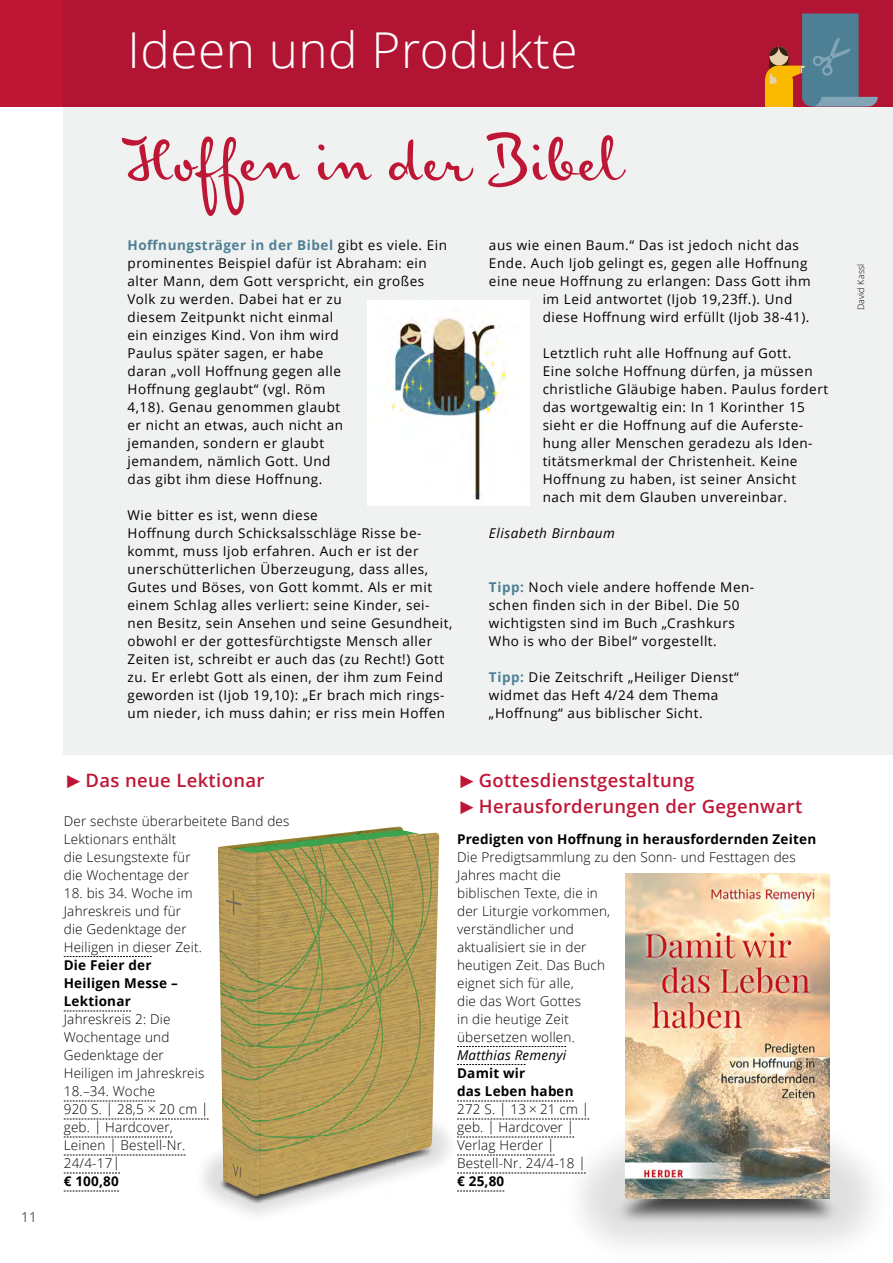
<style>
.page{position:relative;width:893px;height:1263px;background:#fff}
.page>*{position:absolute;margin:0;border:0;box-sizing:border-box;transform-origin:0 0}
.Artikel-HL{font:79.5px "Josef K Paneuropean";color:#be1736}
.Dachzeile{font:300 49.5px "Open Sans";letter-spacing:.01em;color:#fff}
.t1{font:600 18.45px "Open Sans";letter-spacing:.02em;color:#be1736}
.Artikel-Copy{font:13.5px/18px "Open Sans";letter-spacing:.04em;color:#000}
.copy{font:300 13.5px/18px "Open Sans";letter-spacing:.015em;color:#000}
.facts{font:300 13.5px "Open Sans";letter-spacing:.015em;color:#000}
.Untertitel{font:300 13.5px/18px "Open Sans";letter-spacing:.015em;color:#000}
.Titel{font:700 13.5px/18px "Open Sans";letter-spacing:.015em;color:#000}
.Headline{font:700 13.5px "Open Sans";letter-spacing:.015em;color:#000}
.Artikel-Copy_kursiv_danach{font:italic 13.5px "Open Sans";letter-spacing:.04em;color:#000}
.Autor{font:italic 13.5px "Open Sans";letter-spacing:.015em;color:#000}
.facts-2{font:700 13.5px "Open Sans";letter-spacing:.015em;color:#000}
.t2{font:300 9px "Open Sans";letter-spacing:.015em;color:#000}
.s1{font-weight:700;color:#4e8095}
.s2{font-family:"The Sans C4 s";font-weight:300}
</style>
<div class="page">
<div style="left:64px;top:0;width:829px;height:754px;background:#f0f1f1"></div>
<div style="left:0;top:0;width:893px;height:106px;background:#b21533"></div>
<div style="left:765px;top:66px;width:27px;height:27px;background:#fbb900;border-radius:50%"></div>
<div style="left:765px;top:79px;width:27px;height:27px;background:#fbb900"></div>
<svg style="left:769px;top:14px;width:109px;height:92px"></svg>
<svg style="left:64px;top:956px;width:88px;height:1px"></svg>
<svg style="left:64px;top:1011px;width:67px;height:1px"></svg>
<svg style="left:457px;top:1046px;width:109px;height:1px"></svg>
<svg style="left:457px;top:1064px;width:68px;height:1px"></svg>
<svg style="left:64px;top:1101px;width:494px;height:114px"></svg>
<img style="left:218px;top:827px;width:221px;height:369px">
<svg style="left:558px;top:1069px;width:315px;height:177px"></svg>
<img style="left:625px;top:874px;width:204px;height:325px">
<img style="left:368px;top:300px;width:162px;height:205px">
<p class="copy" style="left:21px;top:1208px;width:17px">11</p>
<p class="Dachzeile" style="left:128px;top:16px;width:452px">Ideen und Produkte</p>
<p class="Artikel-HL" style="left:124px;top:105px;width:495px">Hoffen in der Bibel</p>
<p class="Artikel-Copy" style="left:128px;top:236px;width:321px"><span class="s1">Hoffnungsträger in der Bibel</span> gibt es viele. Ein prominentes Beispiel dafür ist Abraham: ein alter Mann, dem Gott verspricht, ein großes<br>Volk zu werden. Dabei hat er zu<br>diesem Zeitpunkt nicht einmal<br>ein einziges Kind. Von ihm wird<br>Paulus später sagen, er habe<br>daran „voll Hoffnung gegen alle<br>Hoffnung geglaubt“ (vgl. Röm<br>4,18). Genau genommen glaubt<br>er nicht an etwas, auch nicht an<br>jemanden, sondern er glaubt<br>jemandem, nämlich Gott. Und<br>das gibt ihm diese Hoffnung.</p>
<p class="Artikel-Copy" style="left:128px;top:506px;width:326px">Wie bitter es ist, wenn diese<br>Hoffnung durch Schicksalsschläge Risse be&shy;kommt, muss Ijob erfahren. Auch er ist der unerschütterlichen Überzeugung, dass alles, Gutes und Böses, von Gott kommt. Als er mit einem Schlag alles verliert: seine Kinder, sei&shy;nen Besitz, sein Ansehen und seine Gesundheit, obwohl er der gottesfürchtigste Mensch aller Zeiten ist, schreibt er auch das (zu Recht!) Gott zu. Er erlebt Gott als einen, der ihm zum Feind geworden ist (Ijob 19,10): „Er brach mich rings&shy;um nieder, ich muss dahin; er riss mein Hoffen</p>
<p class="Artikel-Copy" style="left:489px;top:236px;width:312px">aus wie einen Baum.“ Das ist jedoch nicht das</p>
<p class="Artikel-Copy" style="left:489px;top:254px;width:320px">Ende. Auch Ijob gelingt es, gegen alle Hoffnung</p>
<p class="Artikel-Copy" style="left:489px;top:272px;width:323px">eine neue Hoffnung zu erlangen: Dass Gott ihm</p>
<p class="Artikel-Copy" style="left:543px;top:290px;width:251px">im Leid antwortet (Ijob 19,23ff.). Und</p>
<p class="Artikel-Copy" style="left:543px;top:308px;width:268px">diese Hoffnung wird erfüllt (Ijob 38-41).</p>
<p class="Artikel-Copy" style="left:543px;top:344px;width:287px">Letztlich ruht alle Hoffnung auf Gott.<br>Eine solche Hoffnung dürfen, ja müssen christliche Gläubige haben. Paulus fordert das wortgewaltig ein: In 1 Korinther 15 sieht er die Hoffnung auf die Auferste&shy;hung aller Menschen geradezu als Iden&shy;titätsmerkmal der Christenheit. Keine Hoffnung zu haben, ist seiner Ansicht nach mit dem Glauben unvereinbar.</p>
<p class="Artikel-Copy_kursiv_danach" style="left:489px;top:524px;width:128px">Elisabeth Birnbaum</p>
<p class="Artikel-Copy" style="left:489px;top:578px;width:267px"><span class="s1">Tipp:</span> Noch viele andere hoffende Men&shy;schen finden sich in der Bibel. Die 50 wichtigsten sind im Buch „Crashkurs Who is who der Bibel“ vorgestellt.</p>
<p class="Artikel-Copy" style="left:489px;top:668px;width:251px"><span class="s1">Tipp:</span> Die Zeitschrift „Heiliger Dienst“ widmet das Heft 4/24 dem Thema „Hoffnung“ aus biblischer Sicht.</p>
<p class="t1" style="left:64px;top:767px;width:202px"><span class="s2">▶</span> Das neue Lektionar</p>
<p class="copy" style="left:64px;top:812px;width:227px">Der sechste überarbeitete Band des<br>Lektionars enthält<br>die Lesungs texte für<br>die Wochen tage der</p>
<p class="copy" style="left:64px;top:884px;width:140px">18. bis 34. Woche im<br>Jahres kreis und für die Geden ktage der<br>Heiligen in dieser Zeit.</p>
<p class="Titel" style="left:64px;top:956px;width:116px">Die Feier der<br>Heiligen Messe –<br>Lektionar</p>
<p class="Untertitel" style="left:64px;top:1010px;width:142px">Jahreskreis 2: Die<br>Wochentage und<br>Gedenktage der<br>Heiligen im Jahreskreis<br>18.–34. Woche</p>
<p class="facts" style="left:64px;top:1100px;width:146px">920 S. | 28,5 × 20 cm |</p>
<p class="facts" style="left:64px;top:1118px;width:110px">geb. | Hardcover,</p>
<p class="facts" style="left:64px;top:1136px;width:123px">Leinen | Bestell-Nr.</p>
<p class="facts" style="left:64px;top:1154px;width:58px">24/4-17|</p>
<p class="facts-2" style="left:64px;top:1172px;width:57px">€ 100,80</p>
<p class="t1" style="left:457px;top:767px;width:239px"><span class="s2">▶</span> Gottesdienstgestaltung</p>
<p class="t1" style="left:457px;top:793px;width:347px"><span class="s2">▶</span> Herausforderungen der Gegenwart</p>
<p class="Headline" style="left:457px;top:830px;width:361px">Predigten von Hoffnung in herausfordernden Zeiten</p>
<p class="copy" style="left:457px;top:848px;width:340px">Die Predigtsammlung zu den Sonn- und Festtagen des<br>Jahres macht die<br>biblischen Texte, die in<br>der Liturgie vorkommen,<br>verständlicher und<br>aktualisiert sie in der<br>heutigen Zeit. Das Buch<br>eignet sich für alle,<br>die das Wort Gottes<br>in die heutige Zeit<br>übersetzen wollen.</p>
<p class="Autor" style="left:457px;top:1046px;width:111px">Matthias Remenyi</p>
<p class="Titel" style="left:457px;top:1064px;width:118px">Damit wir<br>das Leben haben</p>
<p class="facts" style="left:457px;top:1100px;width:134px">272 S. | 13 × 21 cm |</p>
<p class="facts" style="left:457px;top:1118px;width:119px">geb. | Hardcover |</p>
<p class="facts" style="left:457px;top:1136px;width:99px">Verlag Herder |</p>
<p class="facts" style="left:457px;top:1154px;width:130px">Bestell-Nr. 24/4-18 |</p>
<p class="facts-2" style="left:457px;top:1172px;width:49px">€ 25,80</p>
<p class="t2" style="left:855px;top:310px;width:48px;rotate:-90deg">David Kassl</p>
</div>
